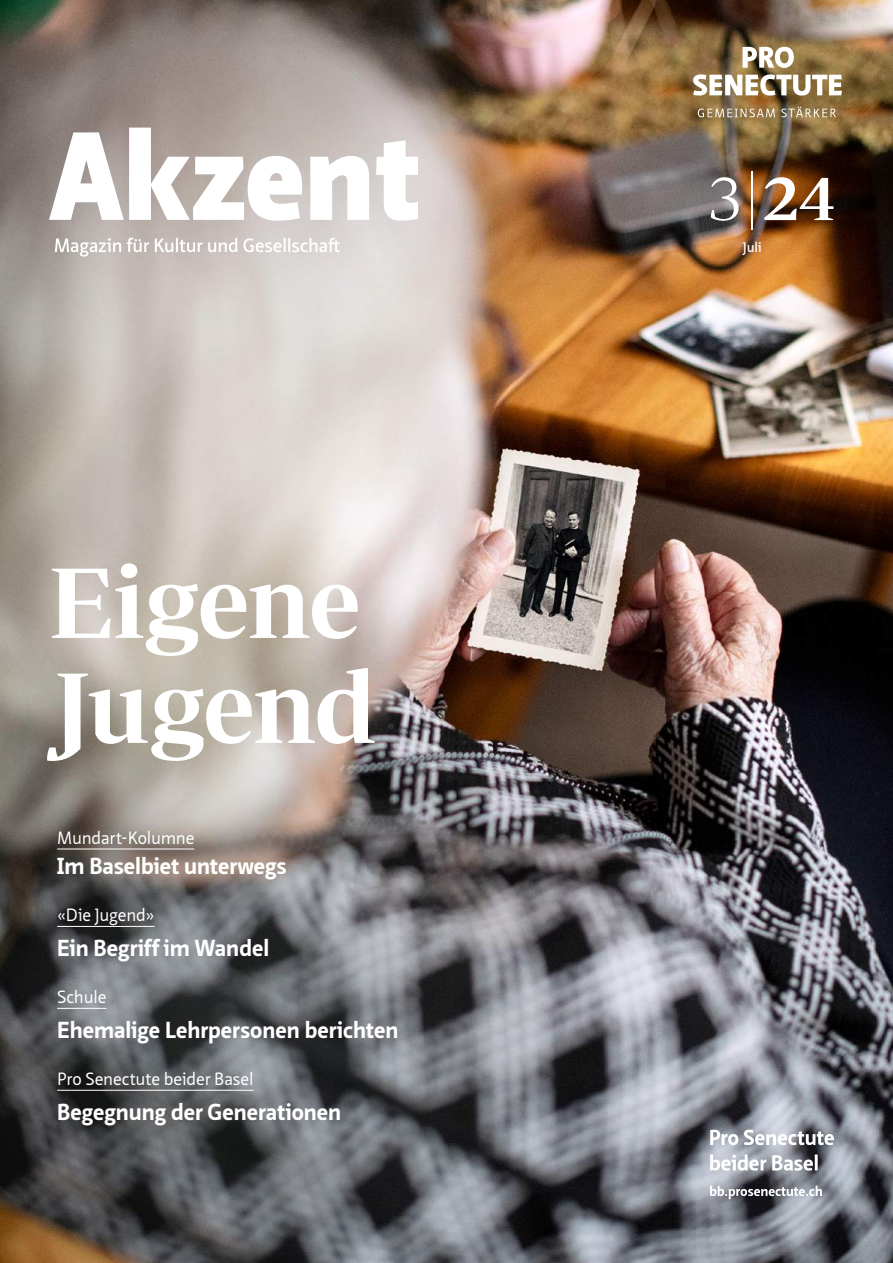
<style>
.page{position:relative;width:893px;height:1263px;background:#fff}
.page>*{position:absolute;margin:0;border:0;box-sizing:border-box;transform-origin:0 0}
.t1{font:600 102px/105px "Periodico Display";letter-spacing:-.015em;color:#fff}
.t2{font:500 66px "Periodico Display";color:#fff}
.t3{font:700 22.5px "Neue Sans Pro";color:#fff}
.t4{font:17.25px "Neue Sans Pro";letter-spacing:-.01em;color:#fff}
.t5{font:600 13.5px "Neue Sans Pro";color:#fff}
.s1{font-family:"Periodico Display Xt Lg";font-weight:400}
</style>
<div class="page">
<img style="left:0;top:0;width:893px;height:1263px">
<svg style="left:0;top:631px;width:613px;height:632px;background:#726e6d"></svg>
<svg style="left:201px;top:28px;width:303px;height:302px;background:#bcb0a9"></svg>
<hr style="left:57px;top:849px;width:137px;height:1px;background:#fff">
<hr style="left:57px;top:926px;width:98px;height:1px;background:#fff">
<hr style="left:57px;top:1008px;width:49px;height:1px;background:#fff">
<hr style="left:57px;top:1090px;width:197px;height:1px;background:#fff">
<svg style="left:710px;top:1186px;width:112px;height:13px"></svg>
<svg style="left:710px;top:1154px;width:108px;height:16px"></svg>
<svg style="left:710px;top:1130px;width:124px;height:15px"></svg>
<svg style="left:698px;top:109px;width:77px;height:8px"></svg>
<svg style="left:781px;top:107px;width:55px;height:10px"></svg>
<svg style="left:693px;top:47px;width:149px;height:49px"></svg>
<svg style="left:49px;top:128px;width:253px;height:93px"></svg>
<svg style="left:310px;top:156px;width:59px;height:64px"></svg>
<svg style="left:376px;top:140px;width:42px;height:81px"></svg>
<svg style="left:55px;top:238px;width:285px;height:19px"></svg>
<hr style="left:752px;top:171px;width:1px;height:59px;background:#fff">
<h1 class="t1" style="left:48px;top:548px;width:330px">Eigene<br>Jugend</h1>
<p class="t4" style="left:57px;top:826px;width:139px">Mundart-Kolumne</p>
<p class="t3" style="left:57px;top:851px;width:231px">Im Baselbiet unterwegs</p>
<p class="t4" style="left:57px;top:903px;width:99px">«Die Jugend»</p>
<p class="t3" style="left:57px;top:933px;width:214px">Ein Begriff im Wandel</p>
<p class="t4" style="left:57px;top:985px;width:51px">Schule</p>
<p class="t3" style="left:57px;top:1015px;width:343px">Ehemalige Lehrpersonen berichten</p>
<p class="t4" style="left:57px;top:1067px;width:198px">Pro Senectute beider Basel</p>
<p class="t3" style="left:57px;top:1097px;width:286px">Begegnung der Generationen</p>
<h2 class="t2" style="left:709px;top:160px;width:127px"><span class="s1">3</span> 24</h2>
<p class="t5" style="left:743px;top:239px;width:20px">Juli</p>
</div>
